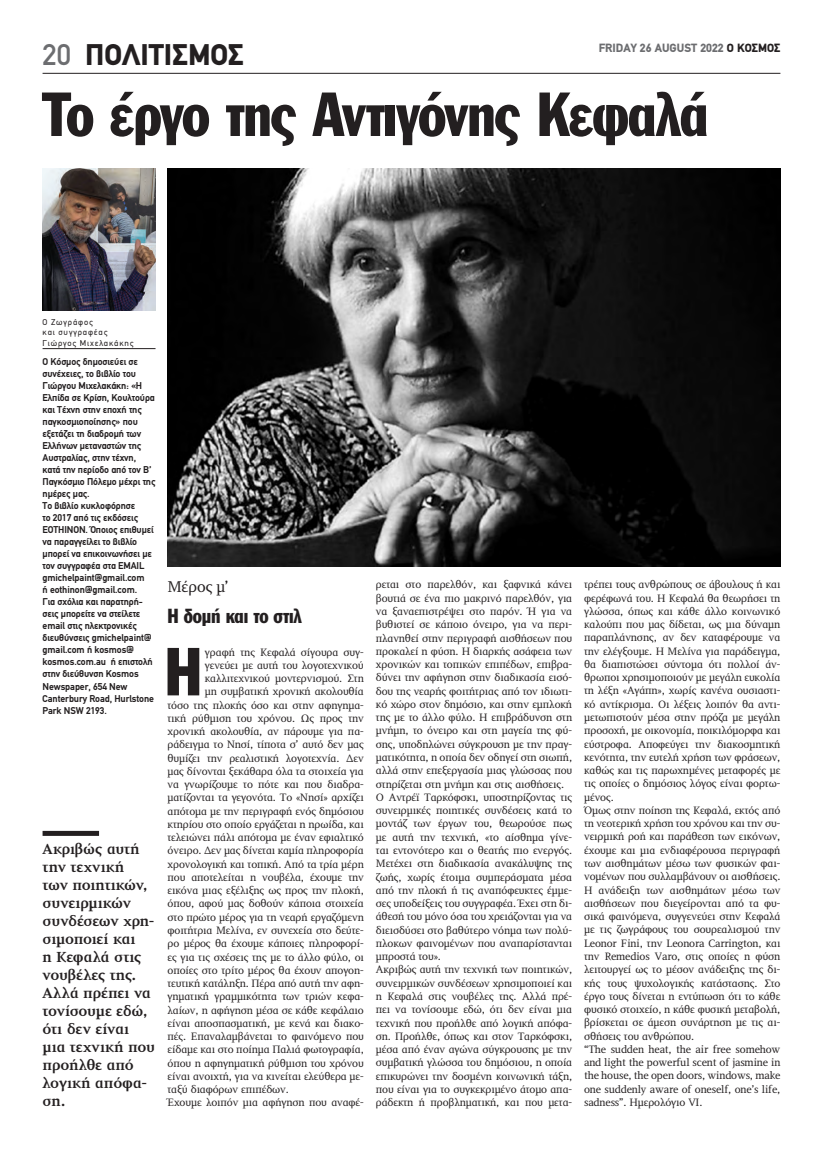
<style>
.page{position:relative;width:823px;height:1149px;background:#fff}
.page>*{position:absolute;margin:0;border:0;box-sizing:border-box;transform-origin:0 0}
.t1{font:66.6px "Franklin Gothic Greek Cond";color:#231f20}
.t2{font:61px "Franklin Gothic Greek Cond";letter-spacing:-.025em;color:#231f20}
.t3{font:900 30px "PF Din Text";color:#231f20}
.t4{font:20px "Franklin Gothic Greek Cond";letter-spacing:-.01em;color:#231f20}
.t5{font:16px "PF Diplomat";color:#231f20}
.t6{font:700 15px/18px "PF Diplomat";letter-spacing:-.01em;color:#231f20}
.t7{font:900 12px "PF Din Text";color:#6c6d70}
.t8{font:11px/13.3px "PF Diplomat";letter-spacing:-.01em;color:#231f20}
.t9{font:700 10px/12px "PF Din Text";letter-spacing:-.01em;color:#231f20}
.t10{font:8.5px/10.2px "PF Din Text";letter-spacing:.1em;color:#231f20}
.s1{font-weight:500;color:#6c6d70}
.s2{color:#231f20}
</style>
<div class="page">
<hr style="left:43px;top:73px;width:737px;height:1px;background:#231f20">
<div style="left:43px;top:830px;width:56px;height:5px;background:#231f20"></div>
<hr style="left:43px;top:348px;width:112px;height:1px;background:#231f20">
<img style="left:43px;top:169px;width:112px;height:141px">
<img style="left:167px;top:169px;width:613px;height:397px">
<h3 class="t3" style="left:43px;top:37px;width:203px"><span class="s1">20</span> ΠΟΛΙΤΙΣΜΟΣ</h3>
<p class="t7" style="left:598px;top:40px;width:183px">FRIDAY 26 AUGUST 2022 <span class="s2">Ο ΚΟΣΜΟΣ</span></p>
<h2 class="t2" style="left:43px;top:80px;width:667px">Το έργο της Αντιγόνης Κεφαλά</h2>
<p class="t10" style="left:43px;top:317px;width:92px">O Ζωγράφος<br>και συγγραφέας<br>Γιώργος Μιχελακάκης</p>
<p class="t9" style="left:43px;top:355px;width:114px">Ο Κόσμος δημοσιεύει σε συνέχειες, το βιβλίο του<br>Γιώργου Μιχελακάκη: «Η<br>Ελπίδα σε Κρίση, Κουλτούρα και Τέχνη στην εποχή της παγκοσμιοποίησης» που εξετάζει τη διαδρομή των<br>Ελλήνων μεταναστών της<br>Αυστραλίας, στην τέχνη, κατά την περίοδο από τον Β’<br>Παγκόσμιο Πόλεμο μέχρι της ημέρες μας.<br>Το βιβλίο κυκλοφόρησε<br>το 2017 από τις εκδόσεις<br>EOTHINON. Όποιος επιθυμεί να παραγγείλει το βιβλίο μπορεί να επικοινωνήσει με τον συγγραφέα στα EMAIL gmichelpaint@gmail.com<br>ή eothinon@gmail.com.<br>Για σχόλια και παρατηρή&shy;σεις μπορείτε να στείλετε email στις ηλεκτρονικές διευθύνσεις gmichelpaint@ gmail.com ή kosmos@ kosmos.com.au ή επιστολή στην διεύθυνση Kosmos<br>Newspaper, 654 New<br>Canterbury Road, Hurlstone<br>Park NSW 2193.</p>
<h3 class="t6" style="left:43px;top:840px;width:114px">Ακριβώς αυτή την τεχνική<br>των ποιητικών, συνειρμικών συνδέσεων χρη&shy;σιμοποιεί και<br>η Κεφαλά στις νουβέλες της.<br>Αλλά πρέπει να τονίσουμε εδώ, ότι δεν είναι μια τεχνική που προήλθε από λογική απόφα&shy;ση.</h3>
<h3 class="t5" style="left:167px;top:578px;width:63px">Μέρος μ’</h3>
<h3 class="t4" style="left:167px;top:604px;width:136px">Η δομή και το στιλ</h3>
<h1 class="t1" style="left:164px;top:633px;width:39px">Η</h1>
<p class="t8" style="left:205px;top:645px;width:160px">γραφή της Κεφαλά σίγουρα συγ-</p>
<p class="t8" style="left:205px;top:658px;width:160px">γενεύει με αυτή του λογοτεχνικού</p>
<p class="t8" style="left:205px;top:672px;width:160px">καλλιτεχνικού μοντερνισμού. Στη</p>
<p class="t8" style="left:205px;top:685px;width:160px">μη συμβατική χρονική ακολουθία</p>
<p class="t8" style="left:167px;top:698px;width:198px">τόσο της πλοκής όσο και στην αφηγημα-</p>
<p class="t8" style="left:167px;top:711px;width:198px">τική ρύθμιση του χρόνου. Ως προς την</p>
<p class="t8" style="left:167px;top:724px;width:198px">χρονική ακολουθία, αν πάρουμε για πα-</p>
<p class="t8" style="left:167px;top:738px;width:198px">ράδειγμα το Νησί, τίποτα σ’ αυτό δεν μας</p>
<p class="t8" style="left:167px;top:751px;width:198px">θυμίζει την ρεαλιστική λογοτεχνία. Δεν</p>
<p class="t8" style="left:167px;top:764px;width:198px">μας δίνονται ξεκάθαρα όλα τα στοιχεία για</p>
<p class="t8" style="left:167px;top:777px;width:198px">να γνωρίζουμε το πότε και που διαδρα-</p>
<p class="t8" style="left:167px;top:791px;width:198px">ματίζονται τα γεγονότα. Το «Νησί» αρχίζει</p>
<p class="t8" style="left:167px;top:804px;width:198px">απότομα με την περιγραφή ενός δημόσιου</p>
<p class="t8" style="left:167px;top:817px;width:198px">κτηρίου στο οποίο εργάζεται η ηρωίδα, και</p>
<p class="t8" style="left:167px;top:830px;width:198px">τελειώνει πάλι απότομα με έναν εφιαλτικό</p>
<p class="t8" style="left:167px;top:844px;width:198px">όνειρο. Δεν μας δίνεται καμία πληροφορία</p>
<p class="t8" style="left:167px;top:857px;width:198px">χρονολογική και τοπική. Από τα τρία μέρη</p>
<p class="t8" style="left:167px;top:870px;width:198px">που αποτελείται η νουβέλα, έχουμε την</p>
<p class="t8" style="left:167px;top:883px;width:198px">εικόνα μιας εξέλιξης ως προς την πλοκή,</p>
<p class="t8" style="left:167px;top:897px;width:198px">όπου, αφού μας δοθούν κάποια στοιχεία</p>
<p class="t8" style="left:167px;top:910px;width:198px">στο πρώτο μέρος για τη νεαρή εργαζόμενη</p>
<p class="t8" style="left:167px;top:923px;width:198px">φοιτήτρια Μελίνα, εν συνεχεία στο δεύτε-</p>
<p class="t8" style="left:167px;top:936px;width:198px">ρο μέρος θα έχουμε κάποιες πληροφορί-</p>
<p class="t8" style="left:167px;top:950px;width:198px">ες για τις σχέσεις της με το άλλο φύλο, οι</p>
<p class="t8" style="left:167px;top:963px;width:198px">οποίες στο τρίτο μέρος θα έχουν απογοη-</p>
<p class="t8" style="left:167px;top:976px;width:198px">τευτική κατάληξη. Πέρα από αυτή την αφη-</p>
<p class="t8" style="left:167px;top:989px;width:198px">γηματική γραμμικότητα των τριών κεφα-</p>
<p class="t8" style="left:167px;top:1003px;width:198px">λαίων, η αφήγηση μέσα σε κάθε κεφάλαιο</p>
<p class="t8" style="left:167px;top:1016px;width:198px">είναι αποσπασματική, με κενά και διακο-</p>
<p class="t8" style="left:167px;top:1029px;width:198px">πές. Επαναλαμβάνεται το φαινόμενο που</p>
<p class="t8" style="left:167px;top:1042px;width:198px">είδαμε και στο ποίημα Παλιά φωτογραφία,</p>
<p class="t8" style="left:167px;top:1056px;width:198px">όπου η αφηγηματική ρύθμιση του χρόνου</p>
<p class="t8" style="left:167px;top:1069px;width:198px">είναι ανοιχτή, για να κινείται ελεύθερα με-</p>
<p class="t8" style="left:167px;top:1082px;width:123px">ταξύ διαφόρων επιπέδων.</p>
<p class="t8" style="left:167px;top:1095px;width:198px">Έχουμε λοιπόν μια αφήγηση που αναφέ-</p>
<p class="t8" style="left:375px;top:578px;width:198px">ρεται στο παρελθόν, και ξαφνικά κάνει βουτιά σε ένα πιο μακρινό παρελθόν, για να ξαναεπιστρέψει στο παρόν. Ή για να βυθιστεί σε κάποιο όνειρο, για να περι&shy;πλανηθεί στην περιγραφή αισθήσεων που προκαλεί η φύση. Η διαρκής ασάφεια των χρονικών και τοπικών επιπέδων, επιβρα&shy;δύνει την αφήγηση στην διαδικασία εισό&shy;δου της νεαρής φοιτήτριας από τον ιδιωτι&shy;κό χώρο στον δημόσιο, και στην εμπλοκή της με το άλλο φύλο. Η επιβράδυνση στη μνήμη, το όνειρο και στη μαγεία της φύ&shy;σης, υποδηλώνει σύγκρουση με την πραγ&shy;ματικότητα, η οποία δεν οδηγεί στη σιωπή, αλλά στην επεξεργασία μιας γλώσσας που στηρίζεται στη μνήμη και στις αισθήσεις.<br>Ο Αντρέϊ Ταρκόφσκι, υποστηρίζοντας τις συνειρμικές ποιητικές συνδέσεις κατά το μοντάζ των έργων του, θεωρούσε πως με αυτή την τεχνική, «το αίσθημα γίνε&shy;ται εντονότερο και ο θεατής πιο ενεργός.<br>Μετέχει στη διαδικασία ανακάλυψης της ζωής, χωρίς έτοιμα συμπεράσματα μέσα από την πλοκή ή τις αναπόφευκτες έμμε&shy;σες υποδείξεις του συγγραφέα. Έχει στη δι&shy;άθεσή του μόνο όσα του χρειάζονται για να διεισδύσει στο βαθύτερο νόημα των πολύ&shy;πλοκων φαινομένων που αναπαρίστανται μπροστά του».<br>Ακριβώς αυτή την τεχνική των ποιητικών, συνειρμικών συνδέσεων χρησιμοποιεί και η Κεφαλά στις νουβέλες της. Αλλά πρέ&shy;πει να τονίσουμε εδώ, ότι δεν είναι μια τεχνική που προήλθε από λογική απόφα&shy;ση. Προήλθε, όπως και στον Ταρκόφσκι, μέσα από έναν αγώνα σύγκρουσης με την συμβατική γλώσσα του δημόσιου, η οποία επικυρώνει την δοσμένη κοινωνική τάξη, που είναι για το συγκεκριμένο άτομο απα&shy;ράδεκτη ή προβληματική, και που μετα-</p>
<p class="t8" style="left:583px;top:578px;width:198px">τρέπει τους ανθρώπους σε άβουλους ή και φερέφωνά του. Η Κεφαλά θα θεωρήσει τη γλώσσα, όπως και κάθε άλλο κοινωνικό καλούπι που μας δίδεται, ως μια δύναμη παραπλάνησης, αν δεν καταφέρουμε να την ελέγξουμε. Η Μελίνα για παράδειγμα, θα διαπιστώσει σύντομα ότι πολλοί άν&shy;θρωποι χρησιμοποιούν με μεγάλη ευκολία τη λέξη «Αγάπη», χωρίς κανένα ουσιαστι&shy;κό αντίκρισμα. Οι λέξεις λοιπόν θα αντι&shy;μετωπιστούν μέσα στην πρόζα με μεγάλη προσοχή, με οικονομία, ποικιλόμορφα και εύστροφα. Αποφεύγει την διακοσμητική κενότητα, την ευτελή χρήση των φράσεων, καθώς και τις παρωχημένες μεταφορές με τις οποίες ο δημόσιος λόγος είναι φορτω&shy;μένος.<br>Όμως στην ποίηση της Κεφαλά, εκτός από τη νεοτερική χρήση του χρόνου και την συ&shy;νειρμική ροή και παράθεση των εικόνων, έχουμε και μια ενδιαφέρουσα περιγραφή των αισθημάτων μέσω των φυσικών φαι&shy;νομένων που συλλαμβάνουν οι αισθήσεις.<br>Η ανάδειξη των αισθημάτων μέσω των αισθήσεων που διεγείρονται από τα φυ&shy;σικά φαινόμενα, συγγενεύει στην Κεφαλά με τις ζωγράφους του σουρεαλισμού την Leonor Fini, την Leonora Carrington, και την Remedios Varo, στις οποίες η φύση λειτουργεί ως το μέσον ανάδειξης της δι&shy;κής τους ψυχολογικής κατάστασης. Στο έργο τους δίνεται η εντύπωση ότι το κάθε φυσικό στοιχείο, η κάθε φυσική μεταβολή, βρίσκεται σε άμεση συνάρτηση με τις αι&shy;σθήσεις του ανθρώπου.<br>“The sudden heat, the air free somehow and light the powerful scent of jasmine in the house, the open doors, windows, make one suddenly aware of oneself, one’s life, sadness”. Ημερολόγιο VI.</p>
</div>
